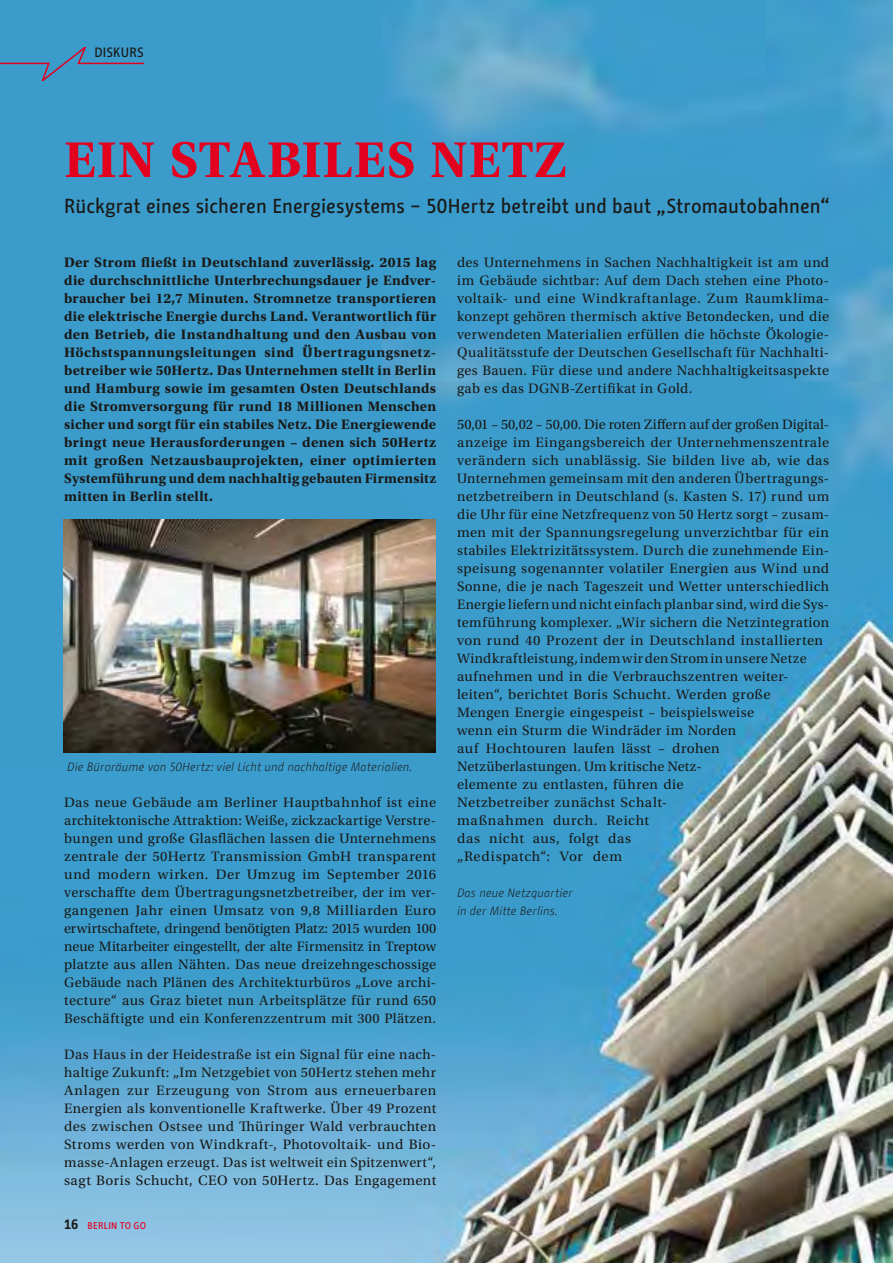
<style>
.page{position:relative;width:893px;height:1263px;background:#fff}
.page>*{position:absolute;margin:0;border:0;box-sizing:border-box;transform-origin:0 0}
.t1{font:700 52.95px "Utopia Std";letter-spacing:.02em;color:#e3001f}
.t2{font:500 20.25px "BMF Change";letter-spacing:.005em;color:#1a1a18}
.t3{font:14.4px/18px "Utopia Std";letter-spacing:.025em;color:#1a1a18;text-align:justify}
.t4{font:700 14.4px/18px "Utopia Std";letter-spacing:.015em;color:#1a1a18;text-align:justify}
.t5{font:500 13.5px "BMF Change";letter-spacing:.01em;color:#1a1a18}
.t6{font:italic 300 12px/18px "BMF Change";letter-spacing:.01em;color:#1a1a18}
.t7{font:500 9.75px "BMF Change";letter-spacing:.02em;color:#e3001f}
.s1{font-weight:700;font-size:13.5px;color:#1a1a18}
</style>
<div class="page">
<img style="left:0;top:0;width:893px;height:1263px">
<img style="left:64px;top:519px;width:372px;height:234px">
<hr style="left:94px;top:63px;width:50px;height:1px;background:#e3001f">
<svg style="left:0;top:46px;width:95px;height:36px;background:#4691c0"></svg>
<p class="t5" style="left:94px;top:43px;width:51px">DISKURS</p>
<h1 class="t1" style="left:64px;top:129px;width:503px">EIN STABILES NETZ</h1>
<h2 class="t2" style="left:64px;top:192px;width:767px">Rückgrat eines sicheren Energiesystems – 50Hertz betreibt und baut „Stromautobahnen“</h2>
<p class="t4" style="left:64px;top:253px;width:374px">Der Strom fließt in Deutschland zuverlässig. 2015 lag die durchschnittliche Unterbrechungsdauer je Endver&shy;braucher bei 12,7 Minuten. Stromnetze transportieren die elektrische Energie durchs Land. Verantwortlich für den Betrieb, die Instandhaltung und den Ausbau von Höchstspannungsleitungen sind Übertragungsnetz&shy;betreiber wie 50Hertz. Das Unternehmen stellt in Berlin und Hamburg sowie im gesamten Osten Deutschlands die Stromversorgung für rund 18 Millionen Menschen sicher und sorgt für ein stabiles Netz. Die Energiewende bringt neue Herausforderungen – denen sich 50Hertz mit großen Netzausbauprojekten, einer optimierten Systemführung und dem nachhaltig gebauten Firmensitz mitten in Berlin stellt.</p>
<p class="t3" style="left:457px;top:254px;width:374px">des Unternehmens in Sachen Nachhaltigkeit ist am und im Gebäude sichtbar: Auf dem Dach stehen eine Photo&shy;voltaik- und eine Windkraftanlage. Zum Raumklima&shy;konzept gehören thermisch aktive Betondecken, und die verwendeten Materialien erfüllen die höchste Ökologie-Qualitätsstufe der Deutschen Gesellschaft für Nachhalti&shy;ges Bauen. Für diese und andere Nachhaltigkeitsaspekte gab es das DGNB-Zertifikat in Gold.</p>
<p class="t3" style="left:457px;top:416px;width:374px;text-align:left">50,01 – 50,02 – 50,00. Die roten Ziffern auf der großen Digital&shy;anzeige im Eingangsbereich der Unternehmenszentrale verändern sich unablässig. Sie bilden live ab, wie das Unternehmen gemeinsam mit den anderen Übertragungs&shy;netzbetreibern in Deutschland (s. Kasten S. 17) rund um die Uhr für eine Netzfrequenz von 50 Hertz sorgt – zusam&shy;men mit der Spannungsregelung unverzichtbar für ein stabiles Elektrizitätssystem. Durch die zunehmende Ein&shy;speisung sogenannter volatiler Energien aus Wind und Sonne, die je nach Tageszeit und Wetter unterschiedlich Energie liefern und nicht einfach planbar sind, wird die Sys&shy;temführung komplexer. „Wir sichern die Netzintegration von rund 40 Prozent der in Deutschland installierten Windkraftleistung, indem wir den Strom in unsere Netze aufnehmen und in die Verbrauchszentren weiter&shy;leiten“, berichtet Boris Schucht. Werden große<br>Mengen Energie eingespeist – beispielsweise<br>wenn ein Sturm die Windräder im Norden<br>auf Hochtouren laufen lässt – drohen Netzüberlastungen. Um kritische Netz-<br>elemente zu entlasten, führen die<br>Netzbetreiber zunächst Schalt-<br>maßnahmen durch. Reicht<br>das nicht aus, folgt das<br>„Redispatch“: Vor dem</p>
<p class="t6" style="left:67px;top:758px;width:347px">Die Büroräume von 50Hertz: viel Licht und nachhaltige Materialien.</p>
<p class="t3" style="left:64px;top:794px;width:374px">Das neue Gebäude am Berliner Hauptbahnhof ist eine architektonische Attraktion: Weiße, zickzackartige Verstre&shy;bungen und große Glasflächen lassen die Unternehmens zentrale der 50Hertz Transmission GmbH transparent und modern wirken. Der Umzug im September 2016 verschaffte dem Übertragungsnetzbetreiber, der im ver&shy;gangenen Jahr einen Umsatz von 9,8 Milliarden Euro erwirtschaftete, dringend benötigten Platz: 2015 wurden 100 neue Mitarbeiter eingestellt, der alte Firmensitz in Treptow platzte aus allen Nähten. Das neue dreizehngeschossige Gebäude nach Plänen des Architekturbüros „Love archi&shy;tecture“ aus Graz bietet nun Arbeitsplätze für rund 650<br>Beschäftigte und ein Konferenzzentrum mit 300 Plätzen.</p>
<p class="t3" style="left:64px;top:1046px;width:374px">Das Haus in der Heidestraße ist ein Signal für eine nach&shy;haltige Zukunft: „Im Netzgebiet von 50Hertz stehen mehr Anlagen zur Erzeugung von Strom aus erneuerbaren Energien als konventionelle Kraftwerke. Über 49 Prozent des zwischen Ostsee und Thüringer Wald verbrauchten Stroms werden von Windkraft-, Photovoltaik- und Bio&shy;masse-Anlagen erzeugt. Das ist weltweit ein Spitzenwert“, sagt Boris Schucht, CEO von 50Hertz. Das Engagement</p>
<p class="t6" style="left:457px;top:884px;width:117px">Das neue Netzquartier in der Mitte Berlins.</p>
<p class="t7" style="left:64px;top:1218px;width:83px"><span class="s1">16</span> BERLIN TO GO</p>
</div>
